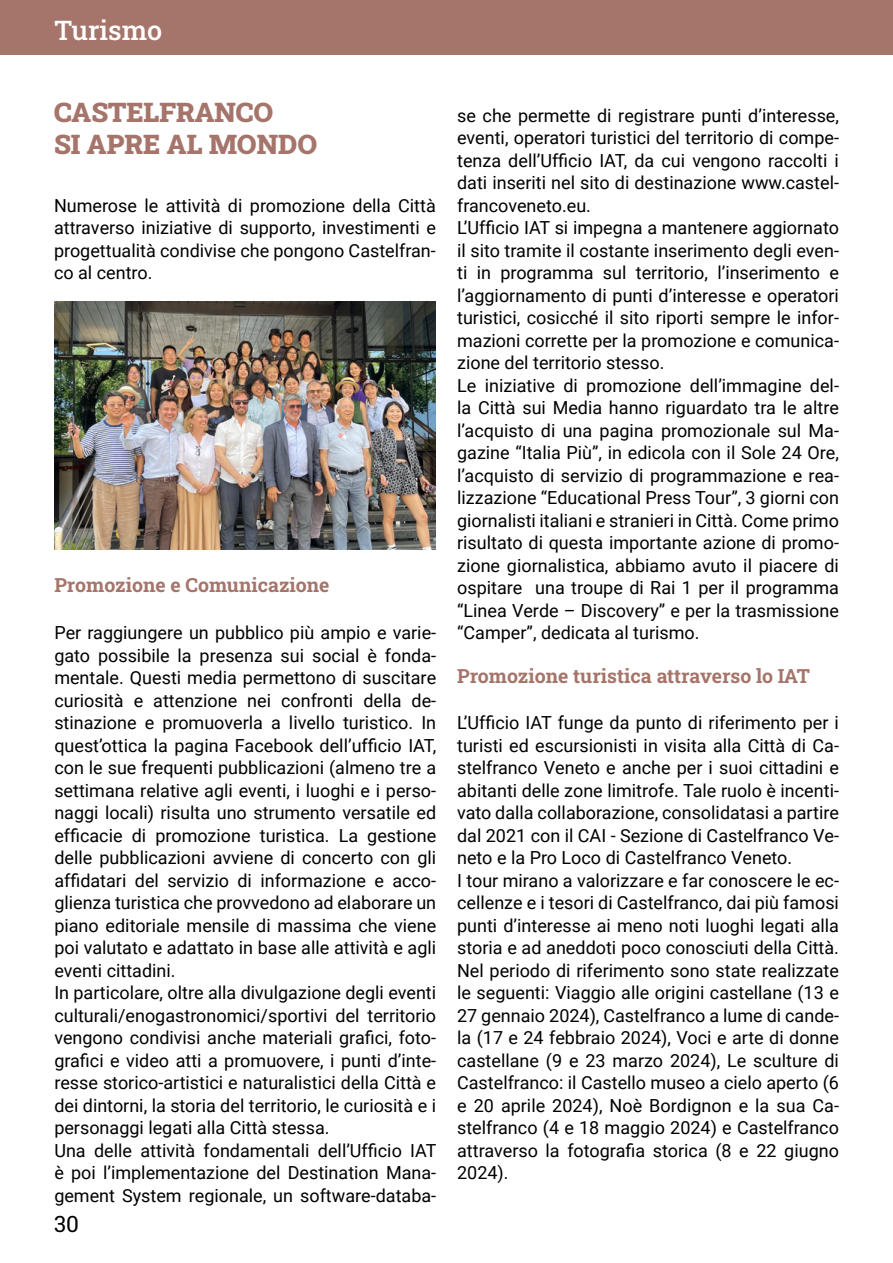
<style>
.page{position:relative;width:893px;height:1263px;background:#fff}
.page>*{position:absolute;margin:0;border:0;box-sizing:border-box;transform-origin:0 0}
.t1{font:27px/32.4px "Roboto Slab";color:#a5746a}
.t2{font:27px "Roboto Slab";color:#fff}
.t3{font:22.5px "Roboto Slab";color:#000}
.t4{font:19.5px "Roboto Slab";color:#a5746a}
.t5{font:18px/22.5px "Roboto";color:#000}
</style>
<div class="page">
<div style="left:0;top:0;width:893px;height:55px;background:#a5746a"></div>
<img style="left:54px;top:302px;width:382px;height:247px">
<h1 class="t2" style="left:54px;top:11px;width:110px">Turismo</h1>
<h1 class="t1" style="left:54px;top:95px;width:265px">CASTELFRANCO<br>SI APRE AL MONDO</h1>
<p class="t5" style="left:54px;top:193px;width:383px;text-align:justify">Numerose le attività di promozione della Città attraverso iniziative di supporto, investimenti e progettualità condivise che pongono Castelfran&shy;co al centro.</p>
<p class="t4" style="left:54px;top:571px;width:277px">Promozione e Comunicazione</p>
<p class="t5" style="left:54px;top:621px;width:384px">Per raggiungere un pubblico più ampio e varie&shy;gato possibile la presenza sui social è fonda&shy;mentale. Questi media permettono di suscitare curiosità e attenzione nei confronti della de&shy;stinazione e promuoverla a livello turistico. In quest’ottica la pagina Facebook dell’ufficio IAT, con le sue frequenti pubblicazioni (almeno tre a settimana relative agli eventi, i luoghi e i perso&shy;naggi locali) risulta uno strumento versatile ed efficacie di promozione turistica. La gestione delle pubblicazioni avviene di concerto con gli affidatari del servizio di informazione e acco&shy;glienza turistica che provvedono ad elaborare un piano editoriale mensile di massima che viene poi valutato e adattato in base alle attività e agli eventi cittadini.<br>In particolare, oltre alla divulgazione degli eventi culturali/enogastronomici/sportivi del territorio vengono condivisi anche materiali grafici, foto&shy;grafici e video atti a promuovere, i punti d’inte&shy;resse storico-artistici e naturalistici della Città e dei dintorni, la storia del territorio, le curiosità e i personaggi legati alla Città stessa.<br>Una delle attività fondamentali dell’Ufficio IAT è poi l’implementazione del Destination Mana&shy;gement System regionale, un software-databa-</p>
<p class="t3" style="left:54px;top:1209px;width:26px">30</p>
<p class="t5" style="left:457px;top:103px;width:383px">se che permette di registrare punti d’interesse, eventi, operatori turistici del territorio di compe&shy;tenza dell’Ufficio IAT, da cui vengono raccolti i dati inseriti nel sito di destinazione www.castel&shy;francoveneto.eu.<br>L’Ufficio IAT si impegna a mantenere aggiornato il sito tramite il costante inserimento degli even&shy;ti in programma sul territorio, l’inserimento e l’aggiornamento di punti d’interesse e operatori turistici, cosicché il sito riporti sempre le infor&shy;mazioni corrette per la promozione e comunica&shy;zione del territorio stesso.<br>Le iniziative di promozione dell’immagine del&shy;la Città sui Media hanno riguardato tra le altre l’acquisto di una pagina promozionale sul Ma&shy;gazine “Italia Più”, in edicola con il Sole 24 Ore, l’acquisto di servizio di programmazione e rea&shy;lizzazione “Educational Press Tour”, 3 giorni con giornalisti italiani e stranieri in Città. Come primo risultato di questa importante azione di promo&shy;zione giornalistica, abbiamo avuto il piacere di ospitare una troupe di Rai 1 per il programma “Linea Verde – Discovery” e per la trasmissione “Camper”, dedicata al turismo.</p>
<p class="t4" style="left:457px;top:663px;width:354px">Promozione turistica attraverso lo IAT</p>
<p class="t5" style="left:457px;top:711px;width:383px">L’Ufficio IAT funge da punto di riferimento per i turisti ed escursionisti in visita alla Città di Ca&shy;stelfranco Veneto e anche per i suoi cittadini e abitanti delle zone limitrofe. Tale ruolo è incenti&shy;vato dalla collaborazione, consolidatasi a partire dal 2021 con il CAI - Sezione di Castelfranco Ve&shy;neto e la Pro Loco di Castelfranco Veneto.<br>I tour mirano a valorizzare e far conoscere le ec&shy;cellenze e i tesori di Castelfranco, dai più famosi punti d’interesse ai meno noti luoghi legati alla storia e ad aneddoti poco conosciuti della Città.<br>Nel periodo di riferimento sono state realizzate le seguenti: Viaggio alle origini castellane (13 e 27 gennaio 2024), Castelfranco a lume di cande&shy;la (17 e 24 febbraio 2024), Voci e arte di donne castellane (9 e 23 marzo 2024), Le sculture di Castelfranco: il Castello museo a cielo aperto (6 e 20 aprile 2024), Noè Bordignon e la sua Ca&shy;stelfranco (4 e 18 maggio 2024) e Castelfranco attraverso la fotografia storica (8 e 22 giugno 2024).</p>
</div>
